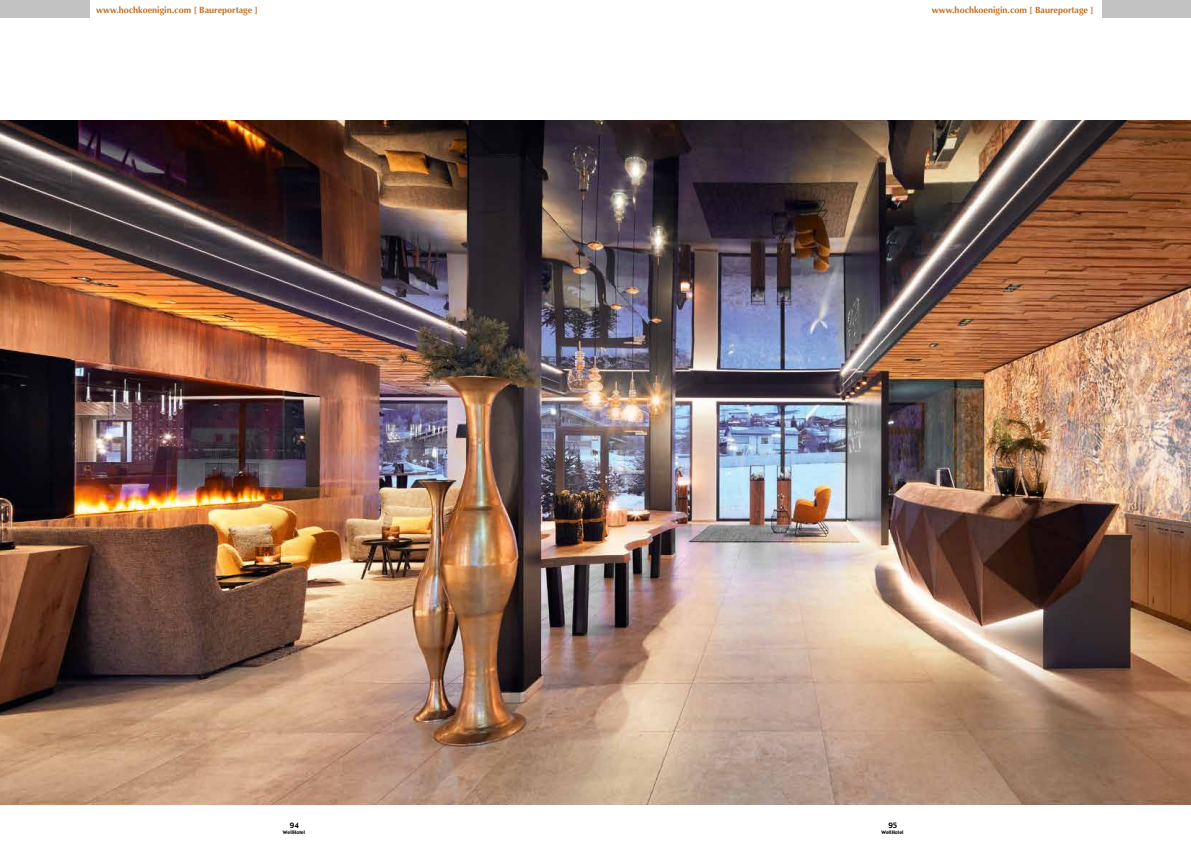
<style>
.page{position:relative;width:1191px;height:842px;background:#fff}
.page>*{position:absolute;margin:0;border:0;box-sizing:border-box;transform-origin:0 0}
.t1{font:700 9px "Optima";color:#c26c1f}
.t2{font:7.3px "Gadget";color:#000}
.t3{font:4.8px "Gadget";color:#000}
</style>
<div class="page">
<div style="left:0;top:0;width:89px;height:17px;background:#c2c2c3"></div>
<div style="left:1102px;top:0;width:89px;height:17px;background:#c2c2c3"></div>
<img style="left:0;top:120px;width:1191px;height:684px">
<p class="t1" style="left:96px;top:5px;width:163px">www.hochkoenigin.com [ Baureportage ]</p>
<p class="t1" style="left:931px;top:5px;width:163px">www.hochkoenigin.com [ Baureportage ]</p>
<p class="t2" style="left:290px;top:821px;width:11px">94</p>
<p class="t3" style="left:283px;top:829px;width:24px">WellHotel</p>
<p class="t2" style="left:888px;top:821px;width:11px">95</p>
<p class="t3" style="left:881px;top:829px;width:24px">WellHotel</p>
</div>
